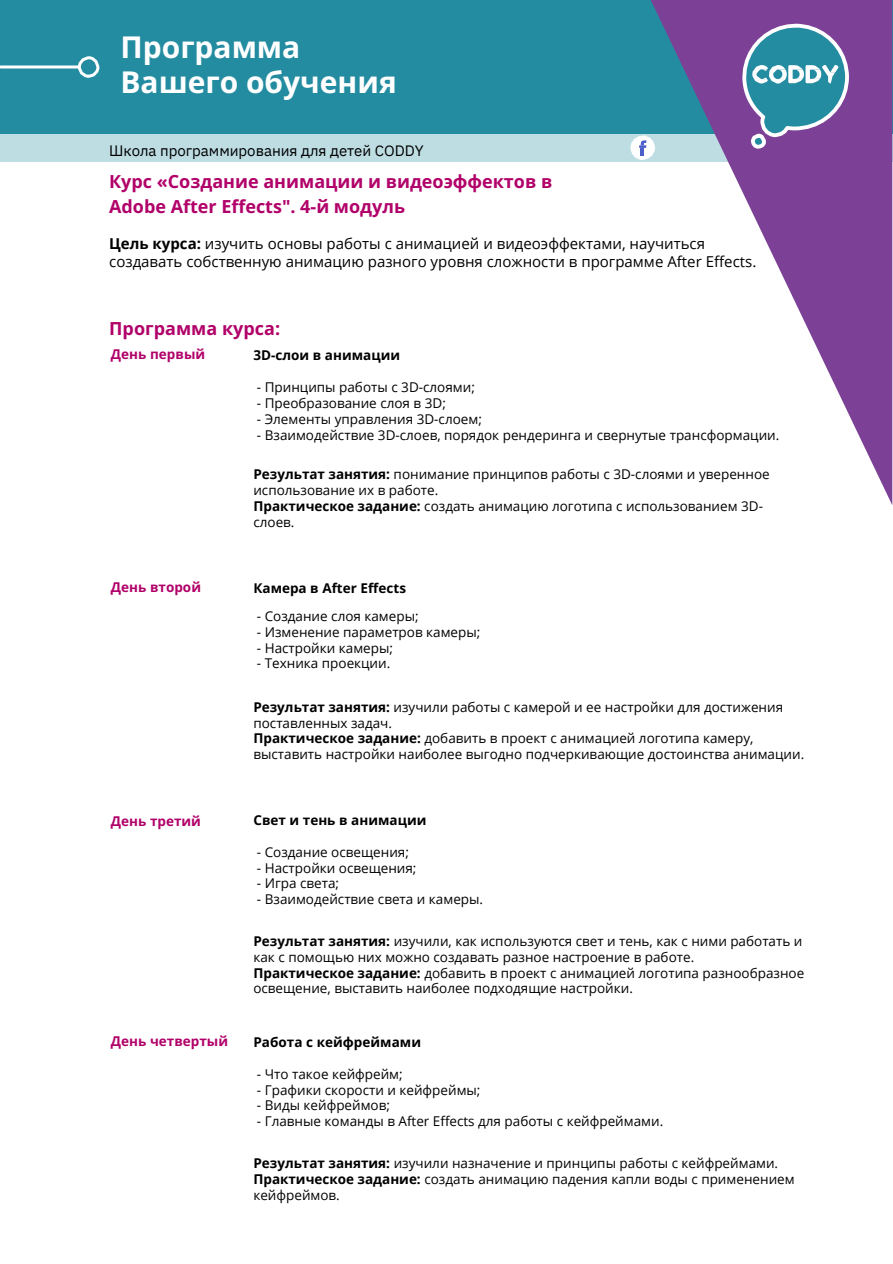
<style>
.page{position:relative;width:893px;height:1264px;background:#fff}
.page>*{position:absolute;margin:0;border:0;box-sizing:border-box;transform-origin:0 0}
.t1{font:700 30px/34.8px "Open Sans";color:#fff}
.t2{font:700 18px/24.8px "Open Sans";color:#b10069}
.t3{font:15px/18px "Open Sans";color:#000}
.t4{font:15px "IBM Plex Sans";color:#000}
.t5{font:13.5px/15.8px "Open Sans";color:#000}
.t6{font:700 13.5px "Open Sans";color:#000}
.t7{font:700 13.5px "Open Sans";color:#b10069}
.s1{font-weight:700}
</style>
<div class="page">
<div style="left:0;top:0;width:892px;height:134px;background:#248ca1"></div>
<div style="left:0;top:134px;width:892px;height:28px;background:#bddde3"></div>
<svg style="left:651px;top:0;width:241px;height:505px"></svg>
<hr style="left:0;top:65px;width:78px;height:3px;background:#fff">
<svg style="left:76px;top:56px;width:24px;height:22px"></svg>
<svg style="left:740px;top:22px;width:110px;height:129px"></svg>
<svg style="left:630px;top:135px;width:25px;height:25px"></svg>
<p class="t1" style="left:120px;top:29px;width:278px">Программа<br>Вашего обучения</p>
<p class="t4" style="left:109px;top:141px;width:316px">Школа программирования для детей CODDY</p>
<p class="t2" style="left:109px;top:169px;width:444px">Курс «Создание анимации и видеоэффектов в<br>Adobe After Effects". 4-й модуль</p>
<p class="t3" style="left:109px;top:234px;width:648px"><span class="s1">Цель курса:</span> изучить основы работы с анимацией и видеоэффектами, научиться создавать собственную анимацию разного уровня сложности в программе After Effects.</p>
<p class="t2" style="left:109px;top:316px;width:172px">Программа курса:</p>
<p class="t7" style="left:111px;top:345px;width:96px">День первый</p>
<p class="t6" style="left:253px;top:346px;width:148px">3D-слои в анимации</p>
<p class="t5" style="left:257px;top:379px;width:219px">- Принципы работы с 3D-слоями;</p>
<p class="t5" style="left:257px;top:395px;width:190px">- Преобразование слоя в 3D;</p>
<p class="t5" style="left:257px;top:411px;width:226px">- Элементы управления 3D-слоем;</p>
<p class="t5" style="left:257px;top:427px;width:524px">- Взаимодействие 3D-слоев, порядок рендеринга и свернутые трансформации.</p>
<p class="t5" style="left:253px;top:466px;width:517px"><span class="s1">Результат занятия:</span> понимание принципов работы с 3D-слоями и уверенное использование их в работе.</p>
<p class="t5" style="left:253px;top:498px;width:511px"><span class="s1">Практическое задание:</span> создать анимацию логотипа с использованием 3D&shy;слоев.</p>
<p class="t7" style="left:111px;top:578px;width:92px">День второй</p>
<p class="t6" style="left:253px;top:578px;width:154px">Камера в After Effects</p>
<p class="t5" style="left:257px;top:608px;width:163px">- Создание слоя камеры;</p>
<p class="t5" style="left:257px;top:623px;width:225px">- Изменение параметров камеры;</p>
<p class="t5" style="left:257px;top:639px;width:138px">- Настройки камеры;</p>
<p class="t5" style="left:257px;top:655px;width:135px">- Техника проекции.</p>
<p class="t5" style="left:253px;top:699px;width:531px"><span class="s1">Результат занятия:</span> изучили работы с камерой и ее настройки для достижения поставленных задач.</p>
<p class="t5" style="left:253px;top:730px;width:552px"><span class="s1">Практическое задание:</span> добавить в проект с анимацией логотипа камеру, выставить настройки наиболее выгодно подчеркивающие достоинства анимации.</p>
<p class="t7" style="left:111px;top:811px;width:91px">День третий</p>
<p class="t6" style="left:253px;top:811px;width:174px">Свет и тень в анимации</p>
<p class="t5" style="left:257px;top:843px;width:153px">- Создание освещения;</p>
<p class="t5" style="left:257px;top:859px;width:161px">- Настройки освещения;</p>
<p class="t5" style="left:257px;top:875px;width:84px">- Игра света;</p>
<p class="t5" style="left:257px;top:891px;width:228px">- Взаимодействие света и камеры.</p>
<p class="t5" style="left:253px;top:933px;width:550px"><span class="s1">Результат занятия:</span> изучили, как используются свет и тень, как с ними работать и как с помощью них можно создавать разное настроение в работе.</p>
<p class="t5" style="left:253px;top:964px;width:552px"><span class="s1">Практическое задание:</span> добавить в проект с анимацией логотипа разнообразное освещение, выставить наиболее подходящие настройки.</p>
<p class="t7" style="left:111px;top:1031px;width:119px">День четвертый</p>
<p class="t6" style="left:253px;top:1032px;width:169px">Работа с кейфреймами</p>
<p class="t5" style="left:257px;top:1065px;width:147px">- Что такое кейфрейм;</p>
<p class="t5" style="left:257px;top:1081px;width:225px">- Графики скорости и кейфреймы;</p>
<p class="t5" style="left:257px;top:1097px;width:135px">- Виды кейфреймов;</p>
<p class="t5" style="left:257px;top:1112px;width:408px">- Главные команды в After Effects для работы с кейфреймами.</p>
<p class="t5" style="left:253px;top:1154px;width:526px"><span class="s1">Результат занятия:</span> изучили назначение и принципы работы с кейфреймами.</p>
<p class="t5" style="left:253px;top:1170px;width:542px"><span class="s1">Практическое задание:</span> создать анимацию падения капли воды с применением кейфреймов.</p>
</div>
